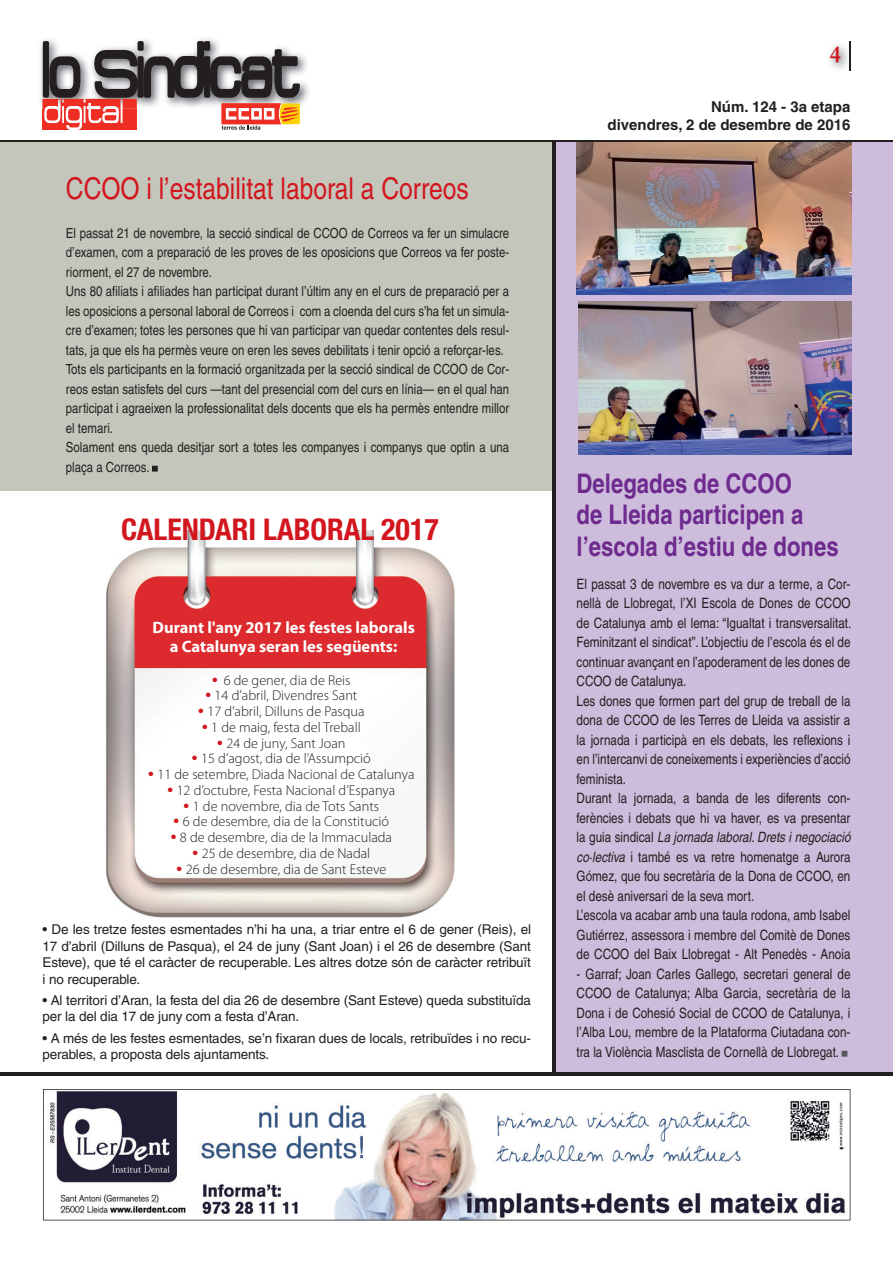
<style>
.page{position:relative;width:893px;height:1263px;background:#fff}
.page>*{position:absolute;margin:0;border:0;box-sizing:border-box;transform-origin:0 0}
.t1{font:condensed 30px "Helvetica";color:#d2161e}
.t2{font:700 condensed 30px "Helvetica Neue";color:#d2161e}
.t3{font:700 condensed 27px/31.5px "Helvetica";color:#6e2a8e}
.t4{font:700 24px "Garamond";color:#d2161e}
.t5{font:700 16.5px/19.8px "Myriad Pro";color:#fff;text-align:center}
.t6{font:700 15px/18px "Helvetica";color:#231f20;text-align:right}
.t7{font:condensed 14.25px/19.5px "Helvetica";color:#231f20}
.t8{font:300 14.25px "Myriad Pro";color:#231f20}
.t9{font:condensed 13.95px/19.5px "Helvetica";color:#231f20}
.t10{font:13.5px/16.5px "Helvetica";letter-spacing:-.01em;color:#231f20}
.s1{font-family:"Helvetica";font-weight:400;color:#d2161e}
.s2{font-style:italic}
</style>
<div class="page">
<div style="left:0;top:141px;width:552px;height:350px;background:#c4c5bb"></div>
<div style="left:552px;top:140px;width:341px;height:933px;background:#cdbcdb"></div>
<img style="left:829px;top:43px;width:21px;height:28px">
<hr style="left:850px;top:41px;width:1px;height:30px;background:#231f20">
<img style="left:40px;top:38px;width:269px;height:71px">
<svg style="left:43px;top:41px;width:257px;height:89px"></svg>
<svg style="left:842px;top:1051px;width:5px;height:6px"></svg>
<svg style="left:43px;top:1089px;width:807px;height:131px"></svg>
<hr style="left:0;top:1073px;width:893px;height:3px;background:#231f20">
<hr style="left:552px;top:141px;width:3px;height:932px;background:#231f20">
<svg style="left:152px;top:466px;width:6px;height:6px"></svg>
<img style="left:106px;top:530px;width:349px;height:388px">
<img style="left:577px;top:141px;width:274px;height:153px">
<img style="left:578px;top:302px;width:273px;height:153px">
<hr style="left:0;top:140px;width:893px;height:1px;background:#231f20">
<h1 class="t1" style="left:66px;top:171px;width:404px">CCOO i l’estabilitat laboral a Correos</h1>
<p class="t9" style="left:66px;top:223px;width:445px">El passat 21 de novembre, la secció sindical de CCOO de Correos va fer un simulacre d’examen, com a preparació de les proves de les oposicions que Correos va fer poste&shy;riorment, el 27 de novembre.<br>Uns 80 afiliats i afiliades han participat durant l’últim any en el curs de preparació per a les oposicions a personal laboral de Correos i com a cloenda del curs s’ha fet un simula&shy;cre d’examen; totes les persones que hi van participar van quedar contentes dels resul&shy;tats, ja que els ha permès veure on eren les seves debilitats i tenir opció a reforçar-les.<br>Tots els participants en la formació organitzada per la secció sindical de CCOO de Cor&shy;reos estan satisfets del curs —tant del presencial com del curs en línia— en el qual han participat i agraeixen la professionalitat dels docents que els ha permès entendre millor el temari.<br>Solament ens queda desitjar sort a totes les companyes i companys que optin a una plaça a Correos.</p>
<h1 class="t2" style="left:121px;top:511px;width:319px">CALENDARI LABORAL 2017</h1>
<p class="t5" style="left:153px;top:617px;width:264px">Durant l'any 2017 les festes laborals a Catalunya seran les següents:</p>
<p class="t8" style="left:213px;top:672px;width:140px"><span class="s1">•</span> 6 de gener, dia de Reis</p>
<p class="t8" style="left:206px;top:688px;width:153px"><span class="s1">•</span> 14 d’abril, Divendres Sant</p>
<p class="t8" style="left:198px;top:703px;width:168px"><span class="s1">•</span> 17 d’abril, Dilluns de Pasqua</p>
<p class="t8" style="left:202px;top:719px;width:160px"><span class="s1">•</span> 1 de maig, festa del Treball</p>
<p class="t8" style="left:217px;top:735px;width:130px"><span class="s1">•</span> 24 de juny, Sant Joan</p>
<p class="t8" style="left:192px;top:751px;width:180px"><span class="s1">•</span> 15 d’agost, dia de l’Assumpció</p>
<p class="t8" style="left:149px;top:766px;width:267px"><span class="s1">•</span> 11 de setembre, Diada Nacional de Catalunya</p>
<p class="t8" style="left:168px;top:782px;width:229px"><span class="s1">•</span> 12 d’octubre, Festa Nacional d’Espanya</p>
<p class="t8" style="left:184px;top:798px;width:197px"><span class="s1">•</span> 1 de novembre, dia de Tots Sants</p>
<p class="t8" style="left:174px;top:814px;width:217px"><span class="s1">•</span> 6 de desembre, dia de la Constitució</p>
<p class="t8" style="left:171px;top:829px;width:223px"><span class="s1">•</span> 8 de desembre, dia de la Immaculada</p>
<p class="t8" style="left:193px;top:845px;width:179px"><span class="s1">•</span> 25 de desembre, dia de Nadal</p>
<p class="t8" style="left:177px;top:861px;width:211px"><span class="s1">•</span> 26 de desembre, dia de Sant Esteve</p>
<p class="t10" style="left:43px;top:921px;width:490px;text-align:justify">• De les tretze festes esmentades n’hi ha una, a triar entre el 6 de gener (Reis), el 17 d’abril (Dilluns de Pasqua), el 24 de juny (Sant Joan) i el 26 de desembre (Sant Esteve), que té el caràcter de recuperable. Les altres dotze són de caràcter retribuït i no recuperable.</p>
<p class="t10" style="left:43px;top:992px;width:490px">• Al territori d’Aran, la festa del dia 26 de desembre (Sant Esteve) queda substituïda per la del dia 17 de juny com a festa d’Aran.</p>
<p class="t10" style="left:43px;top:1029px;width:490px">• A més de les festes esmentades, se’n fixaran dues de locals, retribuïdes i no recu&shy;perables, a proposta dels ajuntaments.</p>
<h3 class="t4" style="left:830px;top:38px;width:13px">4</h3>
<p class="t6" style="left:608px;top:98px;width:244px">Núm. 124 - 3a etapa<br>divendres, 2 de desembre de 2016</p>
<h2 class="t3" style="left:577px;top:467px;width:264px">Delegades de CCOO<br>de Lleida participen a l’escola d’estiu de dones</h2>
<p class="t7" style="left:577px;top:574px;width:276px">El passat 3 de novembre es va dur a terme, a Cor&shy;nellà de Llobregat, l’XI Escola de Dones de CCOO de Catalunya amb el lema: “Igualtat i transversalitat.<br>Feminitzant el sindicat”. L’objectiu de l’escola és el de continuar avançant en l’apoderament de les dones de CCOO de Catalunya.<br>Les dones que formen part del grup de treball de la dona de CCOO de les Terres de Lleida va assistir a la jornada i participà en els debats, les reflexions i en l’intercanvi de coneixements i experiències d’acció feminista.<br>Durant la jornada, a banda de les diferents con&shy;ferències i debats que hi va haver, es va presentar la guia sindical <span class="s2">La jornada laboral. Drets i negociació co·lectiva</span> i també es va retre homenatge a Aurora Gómez, que fou secretària de la Dona de CCOO, en el desè aniversari de la seva mort.<br>L’escola va acabar amb una taula rodona, amb Isabel Gutiérrez, assessora i membre del Comitè de Dones de CCOO del Baix Llobregat - Alt Penedès - Anoia</p>
<p class="t7" style="left:577px;top:964px;width:275px;text-align:justify">- Garraf; Joan Carles Gallego, secretari general de CCOO de Catalunya; Alba Garcia, secretària de la Dona i de Cohesió Social de CCOO de Catalunya, i l’Alba Lou, membre de la Plataforma Ciutadana con&shy;tra la Violència Masclista de Cornellà de Llobregat.</p>
</div>
